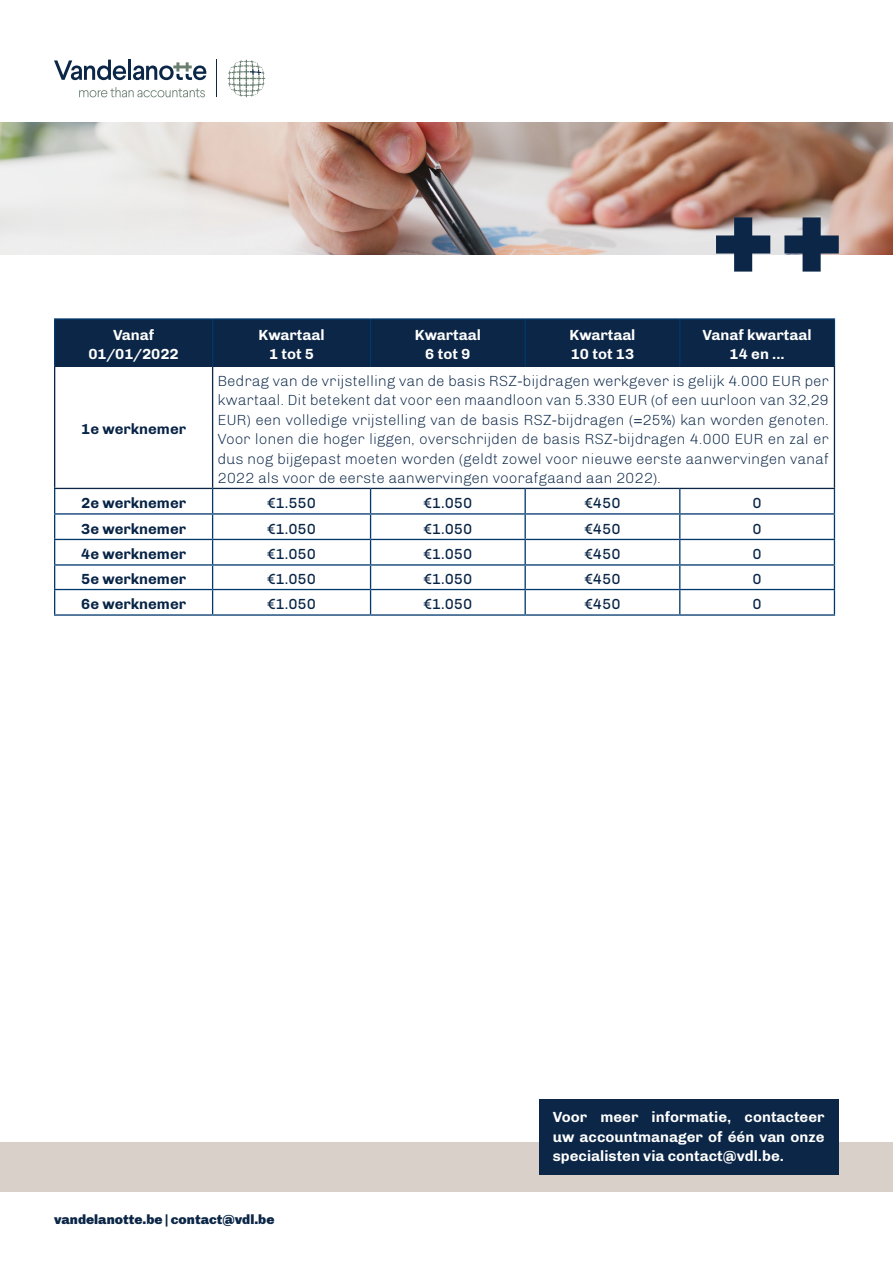
<style>
.page{position:relative;width:893px;height:1263px;background:#fff}
.page>*{position:absolute;margin:0;border:0;box-sizing:border-box;transform-origin:0 0}
.t1{font:300 15px/19.5px "Chivo";color:#072345;text-align:justify}
.Kader{font:700 15px/19.5px "Chivo";color:#fff;text-align:center}
.t2{font:15px "Chivo";color:#072345}
.t3{font:700 15px "Chivo";color:#072345}
.t4{font:900 13.5px "Chivo";color:#0b2646}
</style>
<div class="page">
<svg style="left:228px;top:60px;width:38px;height:38px"></svg>
<svg style="left:79px;top:87px;width:126px;height:10px"></svg>
<svg style="left:54px;top:60px;width:72px;height:20px"></svg>
<hr style="left:128px;top:60px;width:3px;height:20px;background:#0b2646">
<svg style="left:133px;top:62px;width:73px;height:18px"></svg>
<hr style="left:217px;top:60px;width:1px;height:37px;background:#0b2646">
<div style="left:0;top:1142px;width:893px;height:50px;background:#d9d0c9"></div>
<img style="left:0;top:122px;width:893px;height:132px">
<svg style="left:784px;top:217px;width:55px;height:55px"></svg>
<svg style="left:716px;top:217px;width:54px;height:55px"></svg>
<div style="left:539px;top:1099px;width:299px;height:76px;background:#0b2646"></div>
<div style="left:55px;top:320px;width:779px;height:46px;background:#0b2646"></div>
<hr style="left:54px;top:318px;width:159px;height:2px;background:#01386d">
<hr style="left:54px;top:320px;width:1px;height:46px;background:#01386d">
<hr style="left:213px;top:318px;width:158px;height:2px;background:#01386d">
<hr style="left:212px;top:320px;width:1px;height:46px;background:#01386d">
<hr style="left:371px;top:318px;width:154px;height:2px;background:#01386d">
<hr style="left:370px;top:320px;width:1px;height:46px;background:#01386d">
<hr style="left:525px;top:318px;width:155px;height:2px;background:#01386d">
<hr style="left:524px;top:320px;width:2px;height:46px;background:#01386d">
<hr style="left:680px;top:318px;width:155px;height:2px;background:#01386d">
<hr style="left:679px;top:320px;width:1px;height:46px;background:#01386d">
<hr style="left:834px;top:320px;width:1px;height:46px;background:#01386d">
<hr style="left:524px;top:489px;width:2px;height:24px;background:#01386d">
<hr style="left:54px;top:513px;width:159px;height:2px;background:#01386d">
<hr style="left:213px;top:513px;width:158px;height:2px;background:#01386d">
<hr style="left:371px;top:513px;width:154px;height:2px;background:#01386d">
<hr style="left:525px;top:513px;width:155px;height:2px;background:#01386d">
<hr style="left:524px;top:515px;width:2px;height:24px;background:#01386d">
<hr style="left:680px;top:513px;width:155px;height:2px;background:#01386d">
<hr style="left:54px;top:539px;width:159px;height:1px;background:#01386d">
<hr style="left:213px;top:539px;width:158px;height:1px;background:#01386d">
<hr style="left:371px;top:539px;width:154px;height:1px;background:#01386d">
<hr style="left:525px;top:539px;width:155px;height:1px;background:#01386d">
<hr style="left:524px;top:540px;width:2px;height:24px;background:#01386d">
<hr style="left:680px;top:539px;width:155px;height:1px;background:#01386d">
<hr style="left:54px;top:564px;width:159px;height:2px;background:#01386d">
<hr style="left:213px;top:564px;width:158px;height:2px;background:#01386d">
<hr style="left:371px;top:564px;width:154px;height:2px;background:#01386d">
<hr style="left:525px;top:564px;width:155px;height:2px;background:#01386d">
<hr style="left:524px;top:566px;width:2px;height:23px;background:#01386d">
<hr style="left:680px;top:564px;width:155px;height:2px;background:#01386d">
<hr style="left:54px;top:589px;width:159px;height:1px;background:#01386d">
<svg style="left:54px;top:489px;width:1px;height:125px"></svg>
<hr style="left:213px;top:589px;width:158px;height:1px;background:#01386d">
<svg style="left:212px;top:489px;width:1px;height:125px"></svg>
<hr style="left:371px;top:589px;width:154px;height:1px;background:#01386d">
<svg style="left:370px;top:489px;width:1px;height:125px"></svg>
<hr style="left:525px;top:589px;width:155px;height:1px;background:#01386d">
<hr style="left:524px;top:590px;width:2px;height:24px;background:#01386d">
<hr style="left:680px;top:589px;width:155px;height:1px;background:#01386d">
<svg style="left:679px;top:489px;width:1px;height:125px"></svg>
<svg style="left:834px;top:489px;width:1px;height:125px"></svg>
<hr style="left:54px;top:614px;width:159px;height:2px;background:#01386d">
<hr style="left:213px;top:614px;width:158px;height:2px;background:#01386d">
<hr style="left:371px;top:614px;width:154px;height:2px;background:#01386d">
<hr style="left:525px;top:614px;width:155px;height:2px;background:#01386d">
<hr style="left:680px;top:614px;width:155px;height:2px;background:#01386d">
<hr style="left:54px;top:366px;width:159px;height:1px;background:#0b2646">
<hr style="left:54px;top:367px;width:1px;height:121px;background:#0b2646">
<hr style="left:213px;top:366px;width:158px;height:1px;background:#0b2646">
<hr style="left:212px;top:367px;width:1px;height:121px;background:#0b2646">
<hr style="left:371px;top:366px;width:154px;height:1px;background:#0b2646">
<hr style="left:525px;top:366px;width:155px;height:1px;background:#0b2646">
<hr style="left:680px;top:366px;width:155px;height:1px;background:#0b2646">
<hr style="left:834px;top:367px;width:1px;height:121px;background:#0b2646">
<hr style="left:54px;top:488px;width:159px;height:1px;background:#0b2646">
<hr style="left:213px;top:488px;width:158px;height:1px;background:#0b2646">
<hr style="left:371px;top:488px;width:154px;height:1px;background:#0b2646">
<hr style="left:525px;top:488px;width:155px;height:1px;background:#0b2646">
<hr style="left:680px;top:488px;width:155px;height:1px;background:#0b2646">
<p class="Kader" style="left:113px;top:325px;width:43px">Vanaf</p>
<p class="Kader" style="left:88px;top:345px;width:92px">01/01/2022</p>
<p class="t3" style="left:81px;top:420px;width:106px">1e werknemer</p>
<p class="Kader" style="left:259px;top:325px;width:67px">Kwartaal<br>1 tot 5</p>
<p class="Kader" style="left:415px;top:325px;width:67px">Kwartaal<br>6 tot 9</p>
<p class="Kader" style="left:569px;top:325px;width:67px;text-align:left">Kwartaal<br>10 tot 13</p>
<p class="Kader" style="left:703px;top:325px;width:110px">Vanaf kwartaal<br>14 en ...</p>
<p class="t1" style="left:218px;top:371px;width:613px">Bedrag van de vrijstelling van de basis RSZ-bijdragen werkgever is gelijk 4.000 EUR per kwartaal. Dit betekent dat voor een maandloon van 5.330 EUR (of een uurloon van 32,29<br>EUR) een volledige vrijstelling van de basis RSZ-bijdragen (=25%) kan worden genoten.<br>Voor lonen die hoger liggen, overschrijden de basis RSZ-bijdragen 4.000 EUR en zal er dus nog bijgepast moeten worden (geldt zowel voor nieuwe eerste aanwervingen vanaf 2022 als voor de eerste aanwervingen voorafgaand aan 2022).</p>
<p class="t3" style="left:81px;top:494px;width:106px">2e werknemer</p>
<p class="t2" style="left:267px;top:494px;width:50px">€1.550</p>
<p class="t2" style="left:423px;top:494px;width:50px">€1.050</p>
<p class="t2" style="left:584px;top:494px;width:38px">€450</p>
<p class="t2" style="left:752px;top:494px;width:11px">0</p>
<p class="t3" style="left:81px;top:520px;width:106px">3e werknemer</p>
<p class="t2" style="left:267px;top:520px;width:50px">€1.050</p>
<p class="t2" style="left:423px;top:520px;width:50px">€1.050</p>
<p class="t2" style="left:584px;top:520px;width:38px">€450</p>
<p class="t2" style="left:752px;top:520px;width:11px">0</p>
<p class="t3" style="left:81px;top:545px;width:106px">4e werknemer</p>
<p class="t2" style="left:267px;top:545px;width:50px">€1.050</p>
<p class="t2" style="left:423px;top:545px;width:50px">€1.050</p>
<p class="t2" style="left:584px;top:545px;width:38px">€450</p>
<p class="t2" style="left:752px;top:545px;width:11px">0</p>
<p class="t3" style="left:81px;top:570px;width:106px">5e werknemer</p>
<p class="t2" style="left:267px;top:570px;width:50px">€1.050</p>
<p class="t2" style="left:423px;top:570px;width:50px">€1.050</p>
<p class="t2" style="left:584px;top:570px;width:38px">€450</p>
<p class="t2" style="left:752px;top:570px;width:11px">0</p>
<p class="t3" style="left:81px;top:595px;width:106px">6e werknemer</p>
<p class="t2" style="left:267px;top:595px;width:50px">€1.050</p>
<p class="t2" style="left:423px;top:595px;width:50px">€1.050</p>
<p class="t2" style="left:584px;top:595px;width:38px">€450</p>
<p class="t2" style="left:752px;top:595px;width:11px">0</p>
<p class="t4" style="left:54px;top:1211px;width:222px">vandelanotte.be | contact@vdl.be</p>
<p class="Kader" style="left:553px;top:1107px;width:273px;text-align:justify">Voor meer informatie, contacteer uw accountmanager of één van onze specialisten via contact@vdl.be.</p>
</div>
